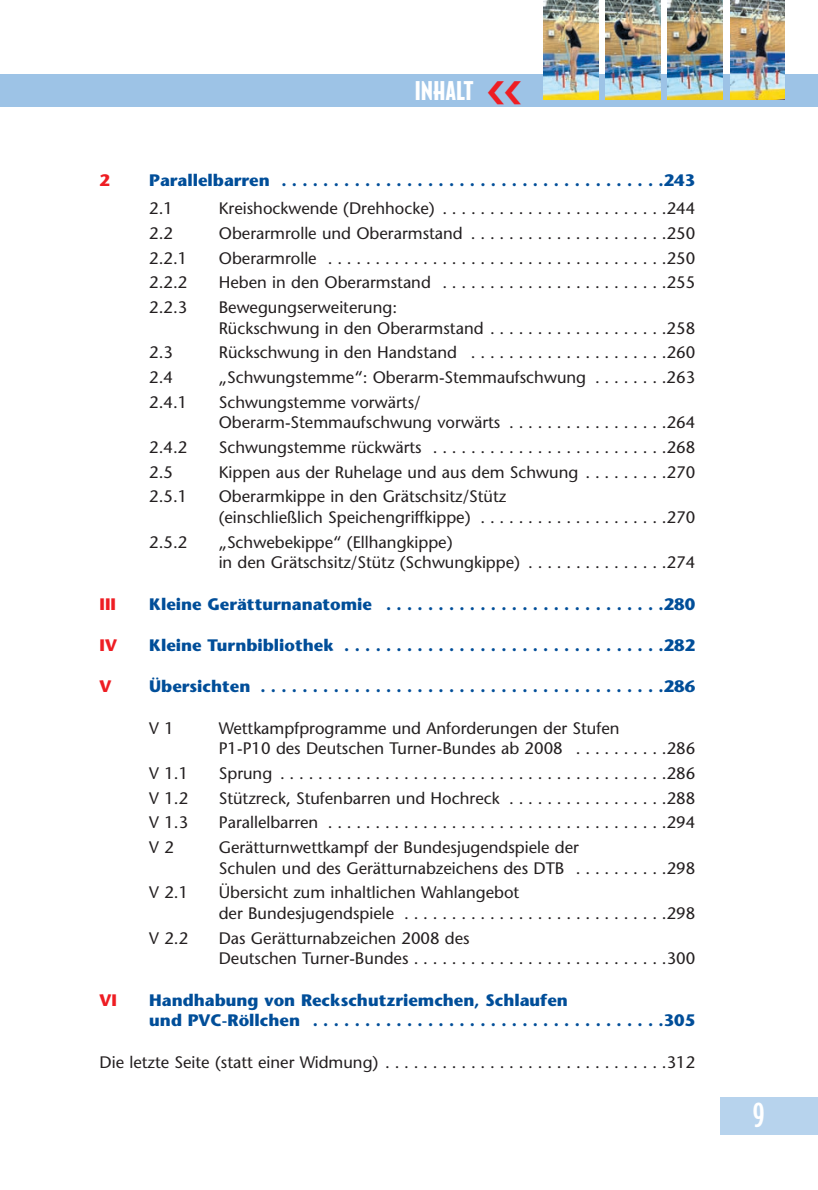
<style>
.page{position:relative;width:818px;height:1190px;background:#fff}
.page>*{position:absolute;margin:0;border:0;box-sizing:border-box;transform-origin:0 0}
.t1{font:500 31.5px "Bodega Sans";color:#fff}
.t2{font:900 24.5px "Bodega Sans";letter-spacing:.01em;color:#fff}
.t3{font:16.62px/20.7px "Stone Sans";color:#231f20}
.t4{font:700 16.62px/20.7px "Stone Sans";color:#014e99}
.t5{font:700 16.62px "Stone Sans";color:#ee1d23}
.s1{color:#ee1d23}
</style>
<div class="page">
<div style="left:0;top:75px;width:817px;height:32px;background:#9dc3e6"></div>
<img style="left:544px;top:0;width:54px;height:99px">
<img style="left:606px;top:0;width:54px;height:99px">
<img style="left:668px;top:0;width:54px;height:99px">
<img style="left:730px;top:0;width:54px;height:99px">
<div style="left:720px;top:1096px;width:97px;height:38px;background:#b7d3ed"></div>
<h2 class="t2" style="left:414px;top:81px;width:108px">INHALT <span class="s1">❮❮</span></h2>
<p class="t5" style="left:100px;top:174px;width:12px">2</p>
<p class="t4" style="left:149px;top:172px;width:547px">Parallelbarren . . . . . . . . . . . . . . . . . . . . . . . . . . . . . . . . . . . . .243</p>
<p class="t3" style="left:149px;top:200px;width:25px">2.1</p>
<p class="t3" style="left:219px;top:200px;width:478px">Kreishockwende (Drehhocke) . . . . . . . . . . . . . . . . . . . . . . . .244</p>
<p class="t3" style="left:149px;top:225px;width:25px">2.2</p>
<p class="t3" style="left:219px;top:225px;width:478px">Oberarmrolle und Oberarmstand . . . . . . . . . . . . . . . . . . . . .250</p>
<p class="t3" style="left:149px;top:249px;width:40px">2.2.1</p>
<p class="t3" style="left:219px;top:249px;width:478px">Oberarmrolle . . . . . . . . . . . . . . . . . . . . . . . . . . . . . . . . . . . .250</p>
<p class="t3" style="left:149px;top:274px;width:40px">2.2.2</p>
<p class="t3" style="left:219px;top:274px;width:478px">Heben in den Oberarmstand . . . . . . . . . . . . . . . . . . . . . . . .255</p>
<p class="t3" style="left:149px;top:299px;width:40px">2.2.3</p>
<p class="t3" style="left:219px;top:299px;width:478px">Bewegungserweiterung:<br>Rückschwung in den Oberarmstand . . . . . . . . . . . . . . . . . . .258</p>
<p class="t3" style="left:149px;top:344px;width:25px">2.3</p>
<p class="t3" style="left:219px;top:344px;width:478px">Rückschwung in den Handstand . . . . . . . . . . . . . . . . . . . . .260</p>
<p class="t3" style="left:149px;top:369px;width:25px">2.4</p>
<p class="t3" style="left:219px;top:369px;width:478px">„Schwungstemme“: Oberarm-Stemmaufschwung . . . . . . . .263</p>
<p class="t3" style="left:149px;top:393px;width:40px">2.4.1</p>
<p class="t3" style="left:219px;top:393px;width:478px">Schwungstemme vorwärts/<br>Oberarm-Stemmaufschwung vorwärts . . . . . . . . . . . . . . . . .264</p>
<p class="t3" style="left:149px;top:439px;width:40px">2.4.2</p>
<p class="t3" style="left:219px;top:439px;width:478px">Schwungstemme rückwärts . . . . . . . . . . . . . . . . . . . . . . . . .268</p>
<p class="t3" style="left:149px;top:463px;width:25px">2.5</p>
<p class="t3" style="left:219px;top:463px;width:478px">Kippen aus der Ruhelage und aus dem Schwung . . . . . . . . .270</p>
<p class="t3" style="left:149px;top:488px;width:40px">2.5.1</p>
<p class="t3" style="left:219px;top:488px;width:478px">Oberarmkippe in den Grätschsitz/Stütz<br>(einschließlich Speichengriffkippe) . . . . . . . . . . . . . . . . . . . .270</p>
<p class="t3" style="left:149px;top:533px;width:40px">2.5.2</p>
<p class="t3" style="left:219px;top:533px;width:478px">„Schwebekippe“ (Ellhangkippe)<br>in den Grätschsitz/Stütz (Schwungkippe) . . . . . . . . . . . . . . .274</p>
<p class="t5" style="left:100px;top:597px;width:18px">III</p>
<p class="t4" style="left:149px;top:595px;width:547px">Kleine Gerätturnanatomie . . . . . . . . . . . . . . . . . . . . . . . . . . .280</p>
<p class="t5" style="left:100px;top:639px;width:19px">IV</p>
<p class="t4" style="left:149px;top:636px;width:547px">Kleine Turnbibliothek . . . . . . . . . . . . . . . . . . . . . . . . . . . . . . .282</p>
<p class="t5" style="left:100px;top:680px;width:14px">V</p>
<p class="t4" style="left:149px;top:678px;width:547px">Übersichten . . . . . . . . . . . . . . . . . . . . . . . . . . . . . . . . . . . . . . .286</p>
<p class="t3" style="left:149px;top:719px;width:26px">V 1</p>
<p class="t3" style="left:219px;top:719px;width:478px">Wettkampfprogramme und Anforderungen der Stufen<br>P1-P10 des Deutschen Turner-Bundes ab 2008 . . . . . . . . . .286</p>
<p class="t3" style="left:149px;top:764px;width:40px">V 1.1</p>
<p class="t3" style="left:219px;top:764px;width:478px">Sprung . . . . . . . . . . . . . . . . . . . . . . . . . . . . . . . . . . . . . . . . .286</p>
<p class="t3" style="left:149px;top:789px;width:40px">V 1.2</p>
<p class="t3" style="left:219px;top:789px;width:478px">Stützreck, Stufenbarren und Hochreck . . . . . . . . . . . . . . . . .288</p>
<p class="t3" style="left:149px;top:814px;width:40px">V 1.3</p>
<p class="t3" style="left:219px;top:814px;width:478px">Parallelbarren . . . . . . . . . . . . . . . . . . . . . . . . . . . . . . . . . . . .294</p>
<p class="t3" style="left:149px;top:838px;width:26px">V 2</p>
<p class="t3" style="left:219px;top:838px;width:478px">Gerätturnwettkampf der Bundesjugendspiele der<br>Schulen und des Gerätturnabzeichens des DTB . . . . . . . . . .298</p>
<p class="t3" style="left:149px;top:884px;width:40px">V 2.1</p>
<p class="t3" style="left:219px;top:884px;width:478px">Übersicht zum inhaltlichen Wahlangebot<br>der Bundesjugendspiele . . . . . . . . . . . . . . . . . . . . . . . . . . . .298</p>
<p class="t3" style="left:149px;top:929px;width:40px">V 2.2</p>
<p class="t3" style="left:219px;top:929px;width:478px">Das Gerätturnabzeichen 2008 des<br>Deutschen Turner-Bundes . . . . . . . . . . . . . . . . . . . . . . . . . . .300</p>
<p class="t5" style="left:100px;top:993px;width:19px">VI</p>
<p class="t4" style="left:149px;top:991px;width:547px">Handhabung von Reckschutzriemchen, Schlaufen<br>und PVC-Röllchen . . . . . . . . . . . . . . . . . . . . . . . . . . . . . . . . . .305</p>
<p class="t3" style="left:100px;top:1053px;width:597px">Die letzte Seite (statt einer Widmung) . . . . . . . . . . . . . . . . . . . . . . . . . . . . . .312</p>
<h1 class="t1" style="left:752px;top:1102px;width:13px">9</h1>
</div>
